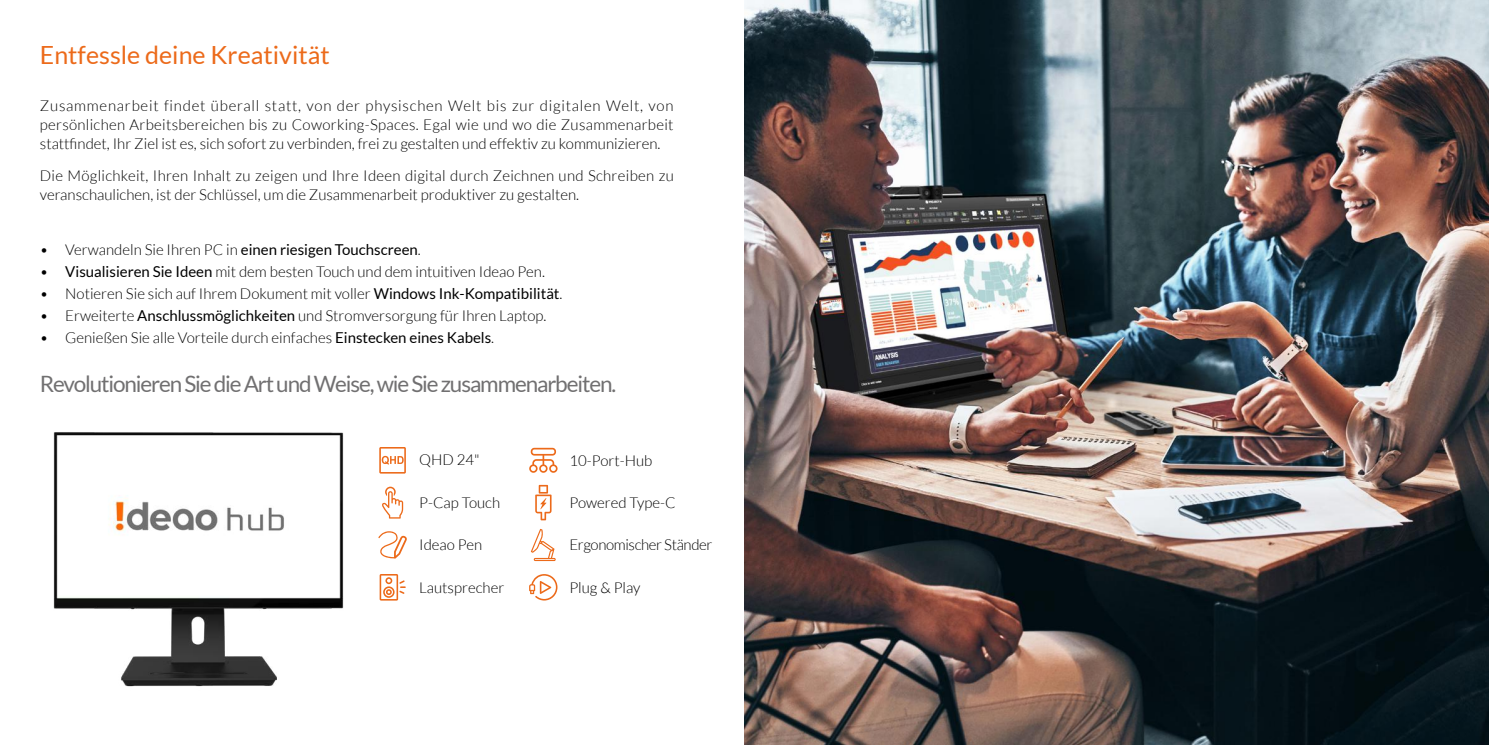
<style>
.page{position:relative;width:1489px;height:745px;background:#fff}
.page>*{position:absolute;margin:0;border:0;box-sizing:border-box;transform-origin:0 0}
.t1{font:25px "Lato";color:#ec6a1a}
.t2{font:22.5px "Lato";letter-spacing:-.05em;color:#717071}
.t3{font:300 15px/18.8px "Lato";color:#000;text-align:justify}
.t4{font:300 15px "Lato";letter-spacing:-.025em;color:#000}
.s1{font-weight:400}
</style>
<div class="page">
<img style="left:53px;top:432px;width:291px;height:255px">
<img style="left:744px;top:0;width:744px;height:744px">
<svg style="left:529px;top:574px;width:28px;height:26px"></svg>
<svg style="left:531px;top:528px;width:24px;height:32px"></svg>
<svg style="left:378px;top:531px;width:29px;height:27px"></svg>
<svg style="left:379px;top:574px;width:27px;height:26px"></svg>
<svg style="left:529px;top:447px;width:28px;height:25px"></svg>
<svg style="left:535px;top:484px;width:16px;height:36px"></svg>
<svg style="left:382px;top:486px;width:21px;height:32px"></svg>
<svg style="left:379px;top:447px;width:27px;height:26px"></svg>
<h1 class="t1" style="left:40px;top:41px;width:291px">Entfessle deine Kreativität</h1>
<p class="t3" style="left:40px;top:96px;width:635px">Zusammenarbeit findet überall statt, von der physischen Welt bis zur digitalen Welt, von persönlichen Arbeitsbereichen bis zu Coworking-Spaces. Egal wie und wo die Zusammenarbeit stattfindet, Ihr Ziel ist es, sich sofort zu verbinden, frei zu gestalten und effektiv zu kommunizieren.</p>
<p class="t3" style="left:40px;top:166px;width:635px">Die Möglichkeit, Ihren Inhalt zu zeigen und Ihre Ideen digital durch Zeichnen und Schreiben zu veranschaulichen, ist der Schlüssel, um die Zusammenarbeit produktiver zu gestalten.</p>
<p class="t3" style="left:40px;top:240px;width:382px">• Verwandeln Sie Ihren PC in <span class="s1">einen riesigen Touchscreen</span>.</p>
<p class="t3" style="left:40px;top:262px;width:506px">• <span class="s1">Visualisieren Sie Ideen</span> mit dem besten Touch und dem intuitiven Ideao Pen.</p>
<p class="t3" style="left:40px;top:284px;width:524px">• Notieren Sie sich auf Ihrem Dokument mit voller <span class="s1">Windows Ink-Kompatibilität</span>.</p>
<p class="t3" style="left:40px;top:306px;width:508px">• Erweiterte <span class="s1">Anschlussmöglichkeiten</span> und Stromversorgung für Ihren Laptop.</p>
<p class="t3" style="left:40px;top:328px;width:456px">• Genießen Sie alle Vorteile durch einfaches <span class="s1">Einstecken eines Kabels</span>.</p>
<h2 class="t2" style="left:40px;top:371px;width:578px">Revolutionieren Sie die Art und Weise, wie Sie zusammenarbeiten.</h2>
<p class="t3" style="left:419px;top:450px;width:62px">QHD 24"</p>
<p class="t3" style="left:419px;top:493px;width:82px">P-Cap Touch</p>
<p class="t3" style="left:419px;top:535px;width:65px">Ideao Pen</p>
<p class="t3" style="left:419px;top:577px;width:87px">Lautsprecher</p>
<p class="t3" style="left:569px;top:450px;width:85px">10-Port-Hub</p>
<p class="t3" style="left:569px;top:493px;width:108px">Powered Type-C</p>
<p class="t4" style="left:569px;top:536px;width:144px">Ergonomischer Ständer</p>
<p class="t3" style="left:569px;top:577px;width:73px">Plug &amp; Play</p>
</div>
